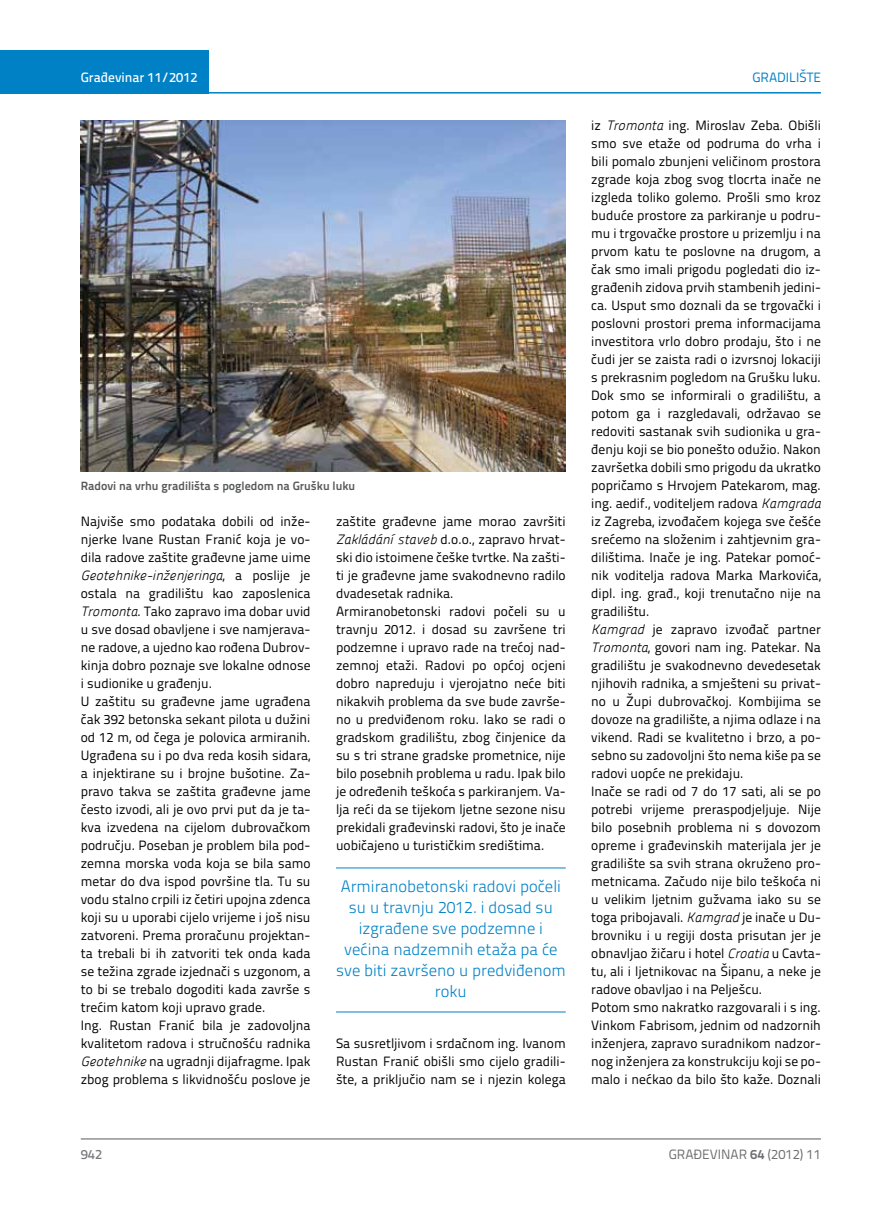
<style>
.page{position:relative;width:872px;height:1212px;background:#fff}
.page>*{position:absolute;margin:0;border:0;box-sizing:border-box;transform-origin:0 0}
.t1{font:300 16.5px/21px "Titillium Text 22 L";color:#0081c6;text-align:center}
.t2{font:13.5px/18px "Titillium Text 22 L";color:#000}
.t3{font:italic 13.5px "Panefresco 250 wt";color:#000}
.t4{font:13.5px "Titillium Text 22 L";color:#6d6e71}
.t5{font:500 13.5px "Titillium Text 22 L";color:#fff}
.t6{font:13.5px "Titillium Text 22 L";color:#0081c6}
.t7{font:500 13.5px "Titillium Text 22 L";color:#797a7d}
.t8{font:700 12px "Titillium Text 22 L";color:#58595b}
.s1{font-family:"Titillium Text 22 L";font-style:normal}
.s2{font-family:"Panefresco 250 wt";font-style:italic}
.s3{font-weight:700}
</style>
<div class="page">
<hr style="left:81px;top:1139px;width:740px;height:1px;background:#58595b">
<div style="left:0;top:50px;width:208px;height:44px;background:#0081c6"></div>
<hr style="left:0;top:92px;width:821px;height:2px;background:#0081c6">
<hr style="left:336px;top:868px;width:230px;height:1px;background:#0081c6">
<hr style="left:336px;top:1012px;width:230px;height:1px;background:#0081c6">
<img style="left:81px;top:121px;width:485px;height:351px">
<p class="t5" style="left:81px;top:67px;width:118px">Građevinar 11/2012</p>
<p class="t6" style="left:752px;top:68px;width:70px">GRADILIŠTE</p>
<p class="t8" style="left:81px;top:476px;width:276px">Radovi na vrhu gradilišta s pogledom na Grušku luku</p>
<p class="t2" style="left:81px;top:511px;width:231px;text-align:justify">Najviše smo podataka dobili od inže&shy;njerke Ivane Rustan Franić koja je vo&shy;dila radove zaštite građevne jame uime</p>
<p class="t3" style="left:81px;top:565px;width:231px">Geotehnike-inženjeringa<span class="s1">, a poslije je</span></p>
<p class="t2" style="left:81px;top:583px;width:231px">ostala na gradilištu kao zaposlenica <span class="s2">Tromonta</span>. Tako zapravo ima dobar uvid u sve dosad obavljene i sve namjerava&shy;ne radove, a ujedno kao rođena Dubrov&shy;kinja dobro poznaje sve lokalne odnose i sudionike u građenju.<br>U zaštitu su građevne jame ugrađena čak 392 betonska sekant pilota u dužini od 12 m, od čega je polovica armiranih.<br>Ugrađena su i po dva reda kosih sidara, a injektirane su i brojne bušotine. Za&shy;pravo takva se zaštita građevne jame često izvodi, ali je ovo prvi put da je ta&shy;kva izvedena na cijelom dubrovačkom području. Poseban je problem bila pod&shy;zemna morska voda koja se bila samo metar do dva ispod površine tla. Tu su vodu stalno crpili iz četiri upojna zdenca koji su u uporabi cijelo vrijeme i još nisu zatvoreni. Prema proračunu projektan&shy;ta trebali bi ih zatvoriti tek onda kada se težina zgrade izjednači s uzgonom, a to bi se trebalo dogoditi kada završe s trećim katom koji upravo grade.<br>Ing. Rustan Franić bila je zadovoljna kvalitetom radova i stručnošću radnika <span class="s2">Geotehnike</span> na ugradnji dijafragme. Ipak zbog problema s likvidnošću poslove je</p>
<p class="t2" style="left:336px;top:511px;width:231px">zaštite građevne jame morao završiti <span class="s2">Zakládání staveb</span> d.o.o., zapravo hrvat&shy;ski dio istoimene češke tvrtke. Na zašti&shy;ti je građevne jame svakodnevno radilo dvadesetak radnika.<br>Armiranobetonski radovi počeli su u travnju 2012. i dosad su završene tri podzemne i upravo rade na trećoj nad&shy;zemnoj etaži. Radovi po općoj ocjeni dobro napreduju i vjerojatno neće biti nikakvih problema da sve bude završe&shy;no u predviđenom roku. Iako se radi o gradskom gradilištu, zbog činjenice da su s tri strane gradske prometnice, nije bilo posebnih problema u radu. Ipak bilo je određenih teškoća s parkiranjem. Va&shy;lja reći da se tijekom ljetne sezone nisu prekidali građevinski radovi, što je inače uobičajeno u turističkim središtima.</p>
<p class="t1" style="left:336px;top:875px;width:231px">Armiranobetonski radovi počeli su u travnju 2012. i dosad su izgrađene sve podzemne i većina nadzemnih etaža pa će sve biti završeno u predviđenom roku</p>
<p class="t2" style="left:336px;top:1034px;width:231px;text-align:justify">Sa susretljivom i srdačnom ing. Ivanom Rustan Franić obišli smo cijelo gradili&shy;šte, a priključio nam se i njezin kolega</p>
<p class="t2" style="left:591px;top:115px;width:231px">iz <span class="s2">Tromonta</span> ing. Miroslav Zeba. Obišli smo sve etaže od podruma do vrha i bili pomalo zbunjeni veličinom prostora zgrade koja zbog svog tlocrta inače ne izgleda toliko golemo. Prošli smo kroz buduće prostore za parkiranje u podru&shy;mu i trgovačke prostore u prizemlju i na prvom katu te poslovne na drugom, a čak smo imali prigodu pogledati dio iz&shy;građenih zidova prvih stambenih jedini&shy;ca. Usput smo doznali da se trgovački i poslovni prostori prema informacijama investitora vrlo dobro prodaju, što i ne čudi jer se zaista radi o izvrsnoj lokaciji s prekrasnim pogledom na Grušku luku.<br>Dok smo se informirali o gradilištu, a potom ga i razgledavali, održavao se redoviti sastanak svih sudionika u gra&shy;đenju koji se bio ponešto odužio. Nakon završetka dobili smo prigodu da ukratko popričamo s Hrvojem Patekarom, mag. ing. aedif., voditeljem radova <span class="s2">Kamgrada </span>iz Zagreba, izvođačem kojega sve češće srećemo na složenim i zahtjevnim gra&shy;dilištima. Inače je ing. Patekar pomoć&shy;nik voditelja radova Marka Markovića, dipl. ing. građ., koji trenutačno nije na gradilištu.<br><span class="s2">Kamgrad</span> je zapravo izvođač partner <span class="s2">Tromonta</span>, govori nam ing. Patekar. Na gradilištu je svakodnevno devedesetak njihovih radnika, a smješteni su privat&shy;no u Župi dubrovačkoj. Kombijima se dovoze na gradilište, a njima odlaze i na vikend. Radi se kvalitetno i brzo, a po&shy;sebno su zadovoljni što nema kiše pa se radovi uopće ne prekidaju.<br>Inače se radi od 7 do 17 sati, ali se po potrebi vrijeme preraspodjeljuje. Nije bilo posebnih problema ni s dovozom opreme i građevinskih materijala jer je gradilište sa svih strana okruženo pro&shy;metnicama. Začudo nije bilo teškoća ni u velikim ljetnim gužvama iako su se toga pribojavali. <span class="s2">Kamgrad</span> je inače u Du&shy;brovniku i u regiji dosta prisutan jer je obnavljao žičaru i hotel <span class="s2">Croatia</span> u Cavta&shy;tu, ali i ljetnikovac na Šipanu, a neke je radove obavljao i na Pelješcu.<br>Potom smo nakratko razgovarali i s ing.<br>Vinkom Fabrisom, jednim od nadzornih inženjera, zapravo suradnikom nadzor&shy;nog inženjera za konstrukciju koji se po&shy;malo i nećkao da bilo što kaže. Doznali</p>
<p class="t7" style="left:81px;top:1144px;width:23px">942</p>
<p class="t4" style="left:669px;top:1144px;width:154px">GRAĐEVINAR <span class="s3">64</span> (2012) 11</p>
</div>
